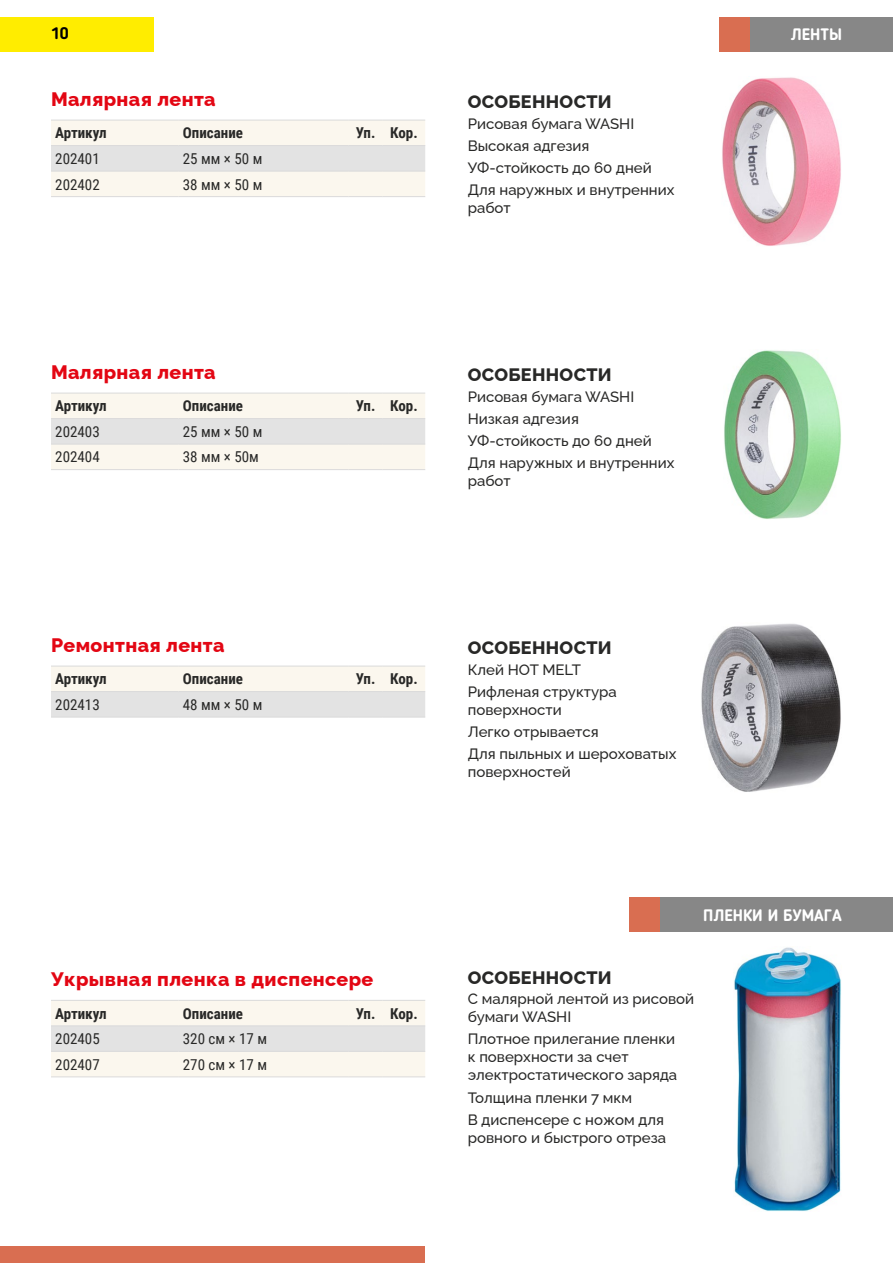
<style>
.page{position:relative;width:893px;height:1263px;background:#fff}
.page>*{position:absolute;margin:0;border:0;box-sizing:border-box;transform-origin:0 0}
.t1{font:800 19.5px "Raleway";letter-spacing:.02em;color:#e30613}
.t2{font:800 18px "Raleway";letter-spacing:.02em;color:#282827}
.t3{font:700 16.5px "Blogger Sans";color:#fff}
.t4{font:700 16.5px "Blogger Sans";color:#000}
.t5{font:500 15px/22.2px "Raleway";color:#282827}
.t6{font:15px "Roboto Condensed";color:#282827}
.t7{font:700 15px "Roboto Condensed";color:#282827}
</style>
<div class="page">
<div style="left:719px;top:17px;width:32px;height:34px;background:#d96e51"></div>
<div style="left:751px;top:17px;width:142px;height:34px;background:#878787"></div>
<div style="left:0;top:1246px;width:424px;height:17px;background:#d96e51"></div>
<div style="left:629px;top:897px;width:32px;height:34px;background:#d96e51"></div>
<div style="left:661px;top:897px;width:232px;height:34px;background:#878787"></div>
<div style="left:0;top:17px;width:153px;height:34px;background:#ffed00"></div>
<img style="left:734px;top:947px;width:107px;height:264px">
<img style="left:722px;top:77px;width:119px;height:169px">
<img style="left:701px;top:623px;width:140px;height:169px">
<img style="left:724px;top:350px;width:117px;height:169px">
<svg style="left:51px;top:394px;width:374px;height:75px;background:#f2f0ea"></svg>
<hr style="left:51px;top:393px;width:128px;height:1px;background:#dadada">
<hr style="left:179px;top:393px;width:170px;height:1px;background:#dadada">
<hr style="left:349px;top:393px;width:34px;height:1px;background:#dadada">
<hr style="left:383px;top:393px;width:42px;height:1px;background:#dadada">
<hr style="left:51px;top:418px;width:128px;height:1px;background:#dadada">
<hr style="left:179px;top:418px;width:170px;height:1px;background:#dadada">
<hr style="left:349px;top:418px;width:34px;height:1px;background:#dadada">
<hr style="left:383px;top:418px;width:42px;height:1px;background:#dadada">
<hr style="left:51px;top:444px;width:128px;height:1px;background:#dadada">
<hr style="left:179px;top:444px;width:170px;height:1px;background:#dadada">
<hr style="left:349px;top:444px;width:34px;height:1px;background:#dadada">
<hr style="left:383px;top:444px;width:42px;height:1px;background:#dadada">
<hr style="left:51px;top:469px;width:128px;height:1px;background:#dadada">
<hr style="left:179px;top:469px;width:170px;height:1px;background:#dadada">
<hr style="left:349px;top:469px;width:34px;height:1px;background:#dadada">
<hr style="left:383px;top:469px;width:42px;height:1px;background:#dadada">
<svg style="left:51px;top:667px;width:374px;height:50px;background:#eeece8"></svg>
<hr style="left:51px;top:666px;width:128px;height:1px;background:#dadada">
<hr style="left:179px;top:666px;width:170px;height:1px;background:#dadada">
<hr style="left:349px;top:666px;width:34px;height:1px;background:#dadada">
<hr style="left:383px;top:666px;width:42px;height:1px;background:#dadada">
<hr style="left:51px;top:691px;width:128px;height:1px;background:#dadada">
<hr style="left:179px;top:691px;width:170px;height:1px;background:#dadada">
<hr style="left:349px;top:691px;width:34px;height:1px;background:#dadada">
<hr style="left:383px;top:691px;width:42px;height:1px;background:#dadada">
<hr style="left:51px;top:717px;width:128px;height:1px;background:#dadada">
<hr style="left:179px;top:717px;width:170px;height:1px;background:#dadada">
<hr style="left:349px;top:717px;width:34px;height:1px;background:#dadada">
<hr style="left:383px;top:717px;width:42px;height:1px;background:#dadada">
<svg style="left:51px;top:1001px;width:374px;height:76px;background:#f2efea"></svg>
<hr style="left:51px;top:1000px;width:128px;height:1px;background:#dadada">
<hr style="left:179px;top:1000px;width:170px;height:1px;background:#dadada">
<hr style="left:349px;top:1000px;width:34px;height:1px;background:#dadada">
<hr style="left:383px;top:1000px;width:42px;height:1px;background:#dadada">
<hr style="left:51px;top:1025px;width:128px;height:1px;background:#dadada">
<hr style="left:179px;top:1025px;width:170px;height:1px;background:#dadada">
<hr style="left:349px;top:1025px;width:34px;height:1px;background:#dadada">
<hr style="left:383px;top:1025px;width:42px;height:1px;background:#dadada">
<hr style="left:51px;top:1051px;width:128px;height:1px;background:#dadada">
<hr style="left:179px;top:1051px;width:170px;height:1px;background:#dadada">
<hr style="left:349px;top:1051px;width:34px;height:1px;background:#dadada">
<hr style="left:383px;top:1051px;width:42px;height:1px;background:#dadada">
<hr style="left:51px;top:1077px;width:128px;height:1px;background:#dadada">
<hr style="left:179px;top:1077px;width:170px;height:1px;background:#dadada">
<hr style="left:349px;top:1077px;width:34px;height:1px;background:#dadada">
<hr style="left:383px;top:1077px;width:42px;height:1px;background:#dadada">
<svg style="left:51px;top:121px;width:374px;height:75px;background:#f2f0ea"></svg>
<hr style="left:51px;top:120px;width:128px;height:1px;background:#dadada">
<hr style="left:179px;top:120px;width:170px;height:1px;background:#dadada">
<hr style="left:349px;top:120px;width:34px;height:1px;background:#dadada">
<hr style="left:383px;top:120px;width:42px;height:1px;background:#dadada">
<hr style="left:51px;top:145px;width:128px;height:1px;background:#dadada">
<hr style="left:179px;top:145px;width:170px;height:1px;background:#dadada">
<hr style="left:349px;top:145px;width:34px;height:1px;background:#dadada">
<hr style="left:383px;top:145px;width:42px;height:1px;background:#dadada">
<hr style="left:51px;top:171px;width:128px;height:1px;background:#dadada">
<hr style="left:179px;top:171px;width:170px;height:1px;background:#dadada">
<hr style="left:349px;top:171px;width:34px;height:1px;background:#dadada">
<hr style="left:383px;top:171px;width:42px;height:1px;background:#dadada">
<hr style="left:51px;top:196px;width:128px;height:1px;background:#dadada">
<hr style="left:179px;top:196px;width:170px;height:1px;background:#dadada">
<hr style="left:349px;top:196px;width:34px;height:1px;background:#dadada">
<hr style="left:383px;top:196px;width:42px;height:1px;background:#dadada">
<p class="t4" style="left:51px;top:23px;width:19px">10</p>
<h1 class="t1" style="left:51px;top:84px;width:166px">Малярная лента</h1>
<p class="t7" style="left:55px;top:123px;width:53px">Артикул</p>
<p class="t7" style="left:183px;top:123px;width:62px">Описание</p>
<p class="t7" style="left:356px;top:123px;width:63px">Уп. Кор.</p>
<p class="t6" style="left:55px;top:148px;width:46px">202401</p>
<p class="t6" style="left:183px;top:148px;width:81px">25 мм × 50 м</p>
<p class="t6" style="left:55px;top:174px;width:46px">202402</p>
<p class="t6" style="left:183px;top:174px;width:81px">38 мм × 50 м</p>
<p class="t2" style="left:468px;top:88px;width:146px">ОСОБЕННОСТИ</p>
<p class="t5" style="left:468px;top:111px;width:208px">Рисовая бумага WASHI<br>Высокая адгезия<br>УФ-стойкость до 60 дней<br>Для наружных и внутренних</p>
<p class="t5" style="left:468px;top:196px;width:45px">работ</p>
<p class="t3" style="left:791px;top:25px;width:53px">ЛЕНТЫ</p>
<h1 class="t1" style="left:51px;top:357px;width:166px">Малярная лента</h1>
<p class="t7" style="left:55px;top:396px;width:53px">Артикул</p>
<p class="t7" style="left:183px;top:396px;width:62px">Описание</p>
<p class="t7" style="left:356px;top:396px;width:63px">Уп. Кор.</p>
<p class="t6" style="left:55px;top:421px;width:46px">202403</p>
<p class="t6" style="left:183px;top:421px;width:81px">25 мм × 50 м</p>
<p class="t6" style="left:55px;top:447px;width:46px">202404</p>
<p class="t6" style="left:183px;top:447px;width:78px">38 мм × 50м</p>
<p class="t2" style="left:468px;top:361px;width:146px">ОСОБЕННОСТИ</p>
<p class="t5" style="left:468px;top:384px;width:208px">Рисовая бумага WASHI<br>Низкая адгезия<br>УФ-стойкость до 60 дней<br>Для наружных и внутренних</p>
<p class="t5" style="left:468px;top:468px;width:45px">работ</p>
<h1 class="t1" style="left:51px;top:630px;width:175px">Ремонтная лента</h1>
<p class="t7" style="left:55px;top:669px;width:53px">Артикул</p>
<p class="t7" style="left:183px;top:669px;width:62px">Описание</p>
<p class="t7" style="left:356px;top:669px;width:63px">Уп. Кор.</p>
<p class="t6" style="left:55px;top:694px;width:46px">202413</p>
<p class="t6" style="left:183px;top:694px;width:81px">48 мм × 50 м</p>
<h1 class="t1" style="left:51px;top:964px;width:324px">Укрывная пленка в диспенсере</h1>
<p class="t7" style="left:55px;top:1003px;width:53px">Артикул</p>
<p class="t7" style="left:183px;top:1003px;width:62px">Описание</p>
<p class="t7" style="left:356px;top:1003px;width:63px">Уп. Кор.</p>
<p class="t6" style="left:55px;top:1028px;width:46px">202405</p>
<p class="t6" style="left:183px;top:1028px;width:86px">320 см × 17 м</p>
<p class="t6" style="left:55px;top:1054px;width:46px">202407</p>
<p class="t6" style="left:183px;top:1054px;width:86px">270 см × 17 м</p>
<p class="t2" style="left:468px;top:634px;width:146px">ОСОБЕННОСТИ</p>
<p class="t5" style="left:468px;top:657px;width:151px">Клей HOT MELT<br>Рифленая структура</p>
<p class="t5" style="left:468px;top:697px;width:210px">поверхности<br>Легко отрывается<br>Для пыльных и шероховатых</p>
<p class="t5" style="left:468px;top:759px;width:104px">поверхностей</p>
<p class="t3" style="left:703px;top:905px;width:140px">ПЛЕНКИ И БУМАГА</p>
<p class="t2" style="left:468px;top:963px;width:146px">ОСОБЕННОСТИ</p>
<p class="t5" style="left:468px;top:988px;width:228px;line-height:18px">С малярной лентой из рисовой бумаги WASHI</p>
<p class="t5" style="left:468px;top:1028px;width:211px;line-height:18px">Плотное прилегание пленки к поверхности за счет электростатического заряда</p>
<p class="t5" style="left:468px;top:1085px;width:198px">Толщина пленки 7 мкм<br>В диспенсере с ножом для</p>
<p class="t5" style="left:468px;top:1125px;width:200px">ровного и быстрого отреза</p>
</div>
